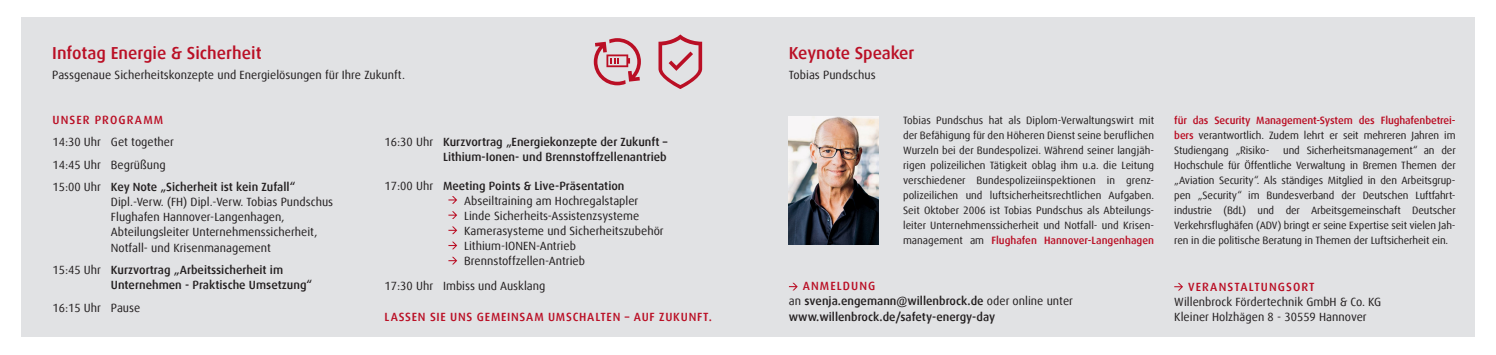
<style>
.page{position:relative;width:1496px;height:355px;background:#fff}
.page>*{position:absolute;margin:0;border:0;box-sizing:border-box;transform-origin:0 0}
.t1{font:500 17.38px "Dax Offc Pro";color:#ba0f25}
.t2{font:11.88px/15px "Dax Offc Pro";color:#231f20}
.t3{font:500 11.88px/15px "Dax Offc Pro";color:#231f20}
.t4{font:500 11.88px "Dax Offc Pro";letter-spacing:.065em;color:#ba0f25}
.t5{font:500 11.88px "Dax Offc Pro";letter-spacing:.09em;color:#ba0f25}
.t6{font:10.62px/15px "Dax Offc Pro";letter-spacing:-.01em;color:#231f20;text-align:justify}
.s1{font-weight:500}
.s2{font-weight:400}
.s3{font-weight:500;color:#ba0f25}
.s4{color:#ba0f25}
</style>
<div class="page">
<div style="left:21px;top:17px;width:1453px;height:319px;background:#e1e2e4"></div>
<svg style="left:594px;top:38px;width:47px;height:47px"></svg>
<svg style="left:658px;top:34px;width:44px;height:55px"></svg>
<svg style="left:789px;top:282px;width:8px;height:8px"></svg>
<svg style="left:1174px;top:282px;width:8px;height:8px"></svg>
<svg style="left:448px;top:196px;width:9px;height:7px"></svg>
<svg style="left:448px;top:211px;width:9px;height:8px"></svg>
<svg style="left:448px;top:226px;width:9px;height:8px"></svg>
<svg style="left:448px;top:241px;width:9px;height:8px"></svg>
<svg style="left:448px;top:256px;width:9px;height:8px"></svg>
<img style="left:789px;top:116px;width:90px;height:128px">
<h1 class="t1" style="left:52px;top:42px;width:211px">Infotag Energie &amp; Sicherheit</h1>
<p class="t2" style="left:52px;top:67px;width:354px">Passgenaue Sicherheitskonzepte und Energielösungen für Ihre Zukunft.</p>
<p class="t5" style="left:52px;top:112px;width:112px">UNSER PROGRAMM</p>
<p class="t2" style="left:52px;top:131px;width:244px;line-height:22.5px">14:30 Uhr Get together<br>14:45 Uhr Begrüßung<br>15:00 Uhr <span class="s1">Key Note „Sicherheit ist kein Zufall“</span></p>
<p class="t2" style="left:111px;top:194px;width:224px">Dipl.-Verw. (FH) Dipl.-Verw. Tobias Pundschus Flughafen Hannover-Langenhagen, Abteilungsleiter Unternehmenssicherheit, Notfall- und Krisenmanagement</p>
<p class="t3" style="left:111px;top:262px;width:203px;text-indent:-58px"><span class="s2">15:45 Uhr</span> Kurzvortrag „Arbeitssicherheit im<br>Unternehmen - Praktische Umsetzung“</p>
<p class="t2" style="left:52px;top:299px;width:89px">16:15 Uhr Pause</p>
<p class="t3" style="left:384px;top:134px;width:284px;text-align:right"><span class="s2">16:30 Uhr</span> Kurzvortrag „Energiekonzepte der Zukunft –<br>Lithium-Ionen- und Brennstoffzellenantrieb</p>
<p class="t2" style="left:464px;top:178px;width:201px;text-indent:-80px">17:00 Uhr <span class="s1">Meeting Points &amp; Live-Präsentation </span>Abseiltraining am Hochregalstapler Linde Sicherheits-Assistenzsysteme Kamerasysteme und Sicherheitszubehör Lithium-IONEN-Antrieb Brennstoffzellen-Antrieb</p>
<p class="t2" style="left:384px;top:278px;width:162px">17:30 Uhr Imbiss und Ausklang</p>
<p class="t4" style="left:384px;top:308px;width:329px">LASSEN SIE UNS GEMEINSAM UMSCHALTEN – AUF ZUKUNFT.</p>
<h1 class="t1" style="left:789px;top:42px;width:127px">Keynote Speaker</h1>
<p class="t2" style="left:789px;top:67px;width:88px">Tobias Pundschus</p>
<p class="t6" style="left:903px;top:112px;width:252px">Tobias Pundschus hat als Diplom-Verwaltungswirt mit der Befähigung für den Höheren Dienst seine beruflichen Wurzeln bei der Bundespolizei. Während seiner langjäh&shy;rigen polizeilichen Tätigkeit oblag ihm u.a. die Leitung verschiedener Bundespolizeiinspektionen in grenz&shy;polizeilichen und luftsicherheitsrechtlichen Aufgaben.<br>Seit Oktober 2006 ist Tobias Pundschus als Abteilungs&shy;leiter Unternehmenssicherheit und Notfall- und Krisen&shy;management am <span class="s3">Flughafen Hannover-Langenhagen</span></p>
<p class="t3" style="left:789px;top:278px;width:285px;text-indent:14px"><span class="s4">ANMELDUNG<br></span><span class="s2">an</span> svenja.engemann@willenbrock.de <span class="s2">oder online unter </span>www.willenbrock.de/safety-energy-day</p>
<p class="t5" style="left:1187px;top:278px;width:128px">VERANSTALTUNGSORT</p>
<p class="t6" style="left:1174px;top:112px;width:283px"><span class="s3">für das Security Management-System des Flughafenbetrei&shy;bers</span> verantwortlich. Zudem lehrt er seit mehreren Jahren im Studiengang „Risiko-</p>
<p class="t6" style="left:1174px;top:142px;width:283px;text-indent:109px">und Sicherheitsmanagement“ an der Hochschule für Öffentliche Verwaltung in Bremen Themen der „Aviation Security“. Als ständiges Mitglied in den Arbeitsgrup&shy;pen „Security“ im Bundesverband der Deutschen Luftfahrt&shy;industrie (BdL) und der Arbeitsgemeinschaft Deutscher Verkehrsflughäfen (ADV) bringt er seine Expertise seit vielen Jah&shy;ren in die politische Beratung in Themen der Luftsicherheit ein.</p>
<p class="t2" style="left:1174px;top:293px;width:208px">Willenbrock Fördertechnik GmbH &amp; Co. KG<br>Kleiner Holzhägen 8 - 30559 Hannover</p>
</div>
